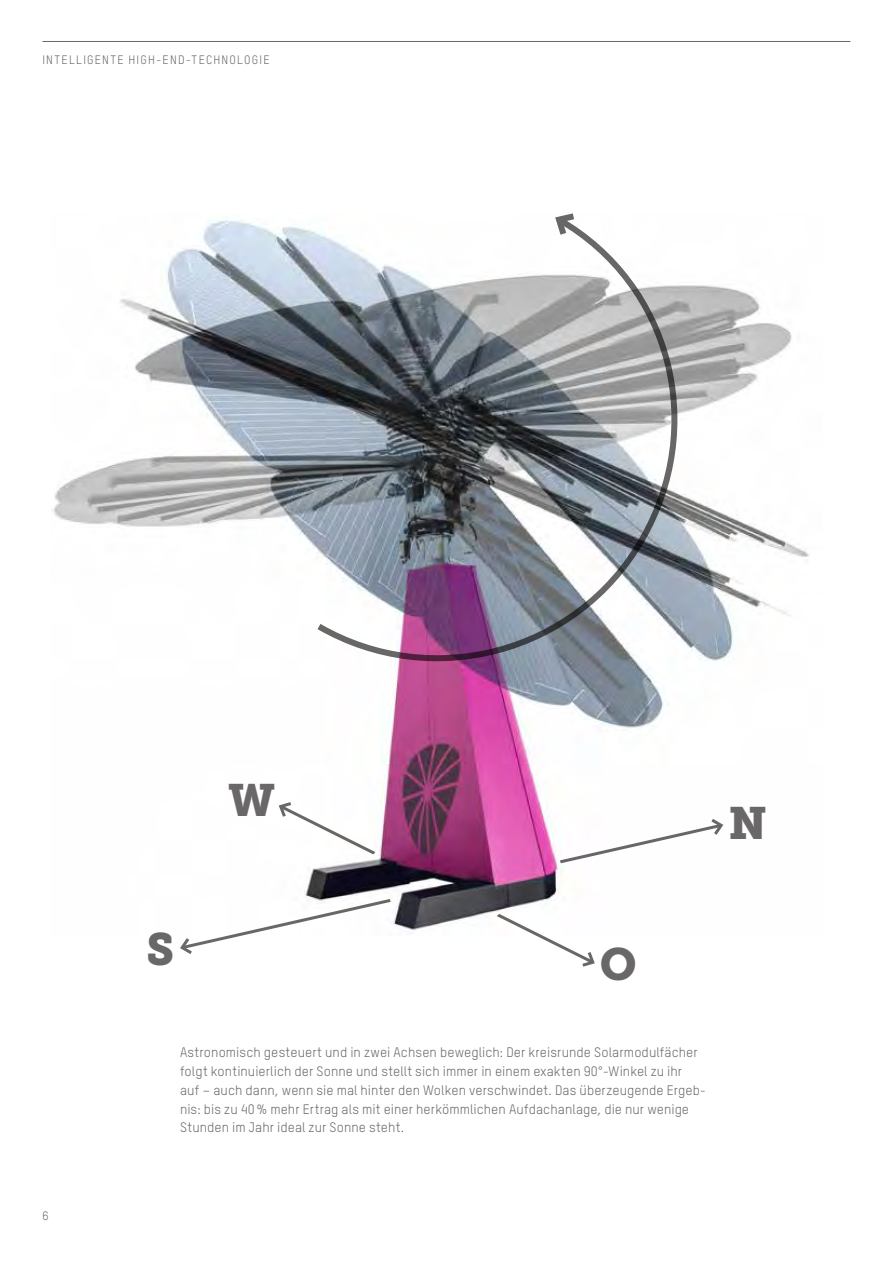
<style>
.page{position:relative;width:893px;height:1263px;background:#fff}
.page>*{position:absolute;margin:0;border:0;box-sizing:border-box;transform-origin:0 0}
.t1{font:45px "Museo Slab 900";color:#696767}
.t2{font:13.5px/18.8px "TSTAR";letter-spacing:.005em;color:#696767}
.t3{font:12px "TSTAR";letter-spacing:.1em;color:#696767}
</style>
<div class="page">
<svg style="left:180px;top:938px;width:15px;height:16px"></svg>
<svg style="left:579px;top:952px;width:16px;height:15px"></svg>
<img style="left:53px;top:220px;width:756px;height:715px">
<svg style="left:315px;top:220px;width:400px;height:472px"></svg>
<svg style="left:551px;top:213px;width:30px;height:28px"></svg>
<hr style="left:43px;top:41px;width:807px;height:1px;background:#696767">
<p class="t3" style="left:43px;top:52px;width:229px">INTELLIGENTE HIGH-END-TECHNOLOGIE</p>
<p class="t3" style="left:43px;top:1208px;width:8px">6</p>
<h1 class="t1" style="left:228px;top:774px;width:48px">W</h1>
<h1 class="t1" style="left:728px;top:797px;width:40px">N</h1>
<h1 class="t1" style="left:147px;top:923px;width:29px">S</h1>
<h1 class="t1" style="left:600px;top:938px;width:38px">O</h1>
<p class="t2" style="left:180px;top:1043px;width:528px">Astronomisch gesteuert und in zwei Achsen beweglich: Der kreisrunde Solarmodulfächer folgt kontinuierlich der Sonne und stellt sich immer in einem exakten 90°-Winkel zu ihr<br>auf – auch dann, wenn sie mal hinter den Wolken verschwindet. Das überzeugende Ergeb&shy;nis: bis zu 40% mehr Ertrag als mit einer herkömmlichen Aufdachanlage, die nur wenige Stunden im Jahr ideal zur Sonne steht.</p>
</div>
